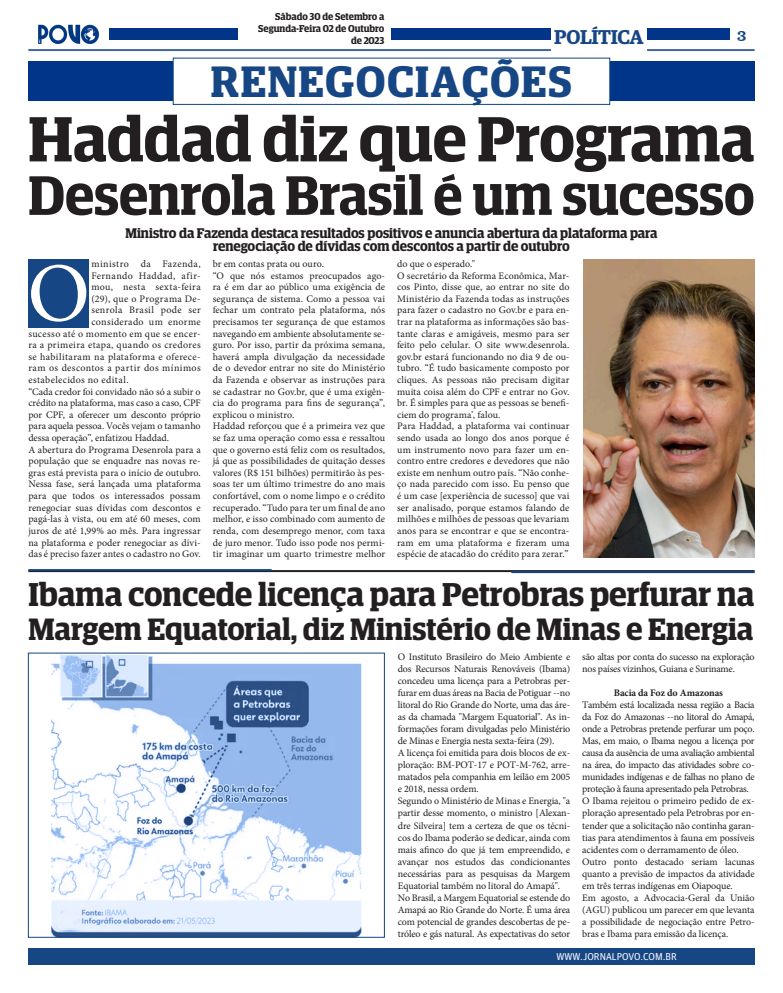
<style>
.page{position:relative;width:783px;height:993px;background:#fff}
.page>*{position:absolute;margin:0;border:0;box-sizing:border-box;transform-origin:0 0}
.t1{font:83.8px "Minion Pro";color:#fff}
.t2{font:600 63.8px "Guardian Egyptian Display";letter-spacing:-.005em;color:#231f20}
.t3{font:600 55.6px "Guardian Egyptian Display";color:#231f20}
.t4{font:600 44px "Guardian Egyptian Display";letter-spacing:.03em;color:#174685}
.t5{font:600 33.1px "Guardian Egyptian Display";letter-spacing:-.005em;color:#231f20}
.t6{font:600 30.9px "Guardian Egyptian Display";color:#231f20}
.t7{font:600 20px "Guardian Egyptian";letter-spacing:-.02em;color:#174685}
.t8{font:16px "Clarendon BT";color:#174685}
.t9{font:600 14px "Guardian Egyptian Display";color:#231f20}
.t10{font:10px/11.6px "Minion Pro";letter-spacing:-.005em;color:#231f20;text-align:justify}
.t11{font:10px "Minion Pro";letter-spacing:.035em;color:#231f20}
.t12{font:10px "Minion Pro";letter-spacing:.03em;color:#231f20}
.t13{font:600 10px/12px "Guardian Egyptian Display";letter-spacing:-.005em;color:#231f20;text-align:right}
.t14{font:10px "Guardian Agate Sans G1 D Regular";color:#fff}
.t15{font:10px "Minion Pro";letter-spacing:.04em;color:#231f20}
.t16{font:700 10px "Minion Pro";letter-spacing:-.01em;color:#231f20}
.t17{font:10px "Minion Pro";letter-spacing:.045em;color:#231f20}
</style>
<div class="page">
<div style="left:28px;top:947px;width:726px;height:17px;background:#174685"></div>
<img style="left:38px;top:24px;width:62px;height:20px">
<div style="left:647px;top:28px;width:82px;height:12px;background:#003589"></div>
<hr style="left:647px;top:49px;width:107px;height:2px;background:#174685">
<hr style="left:28px;top:49px;width:522px;height:2px;background:#174685">
<div style="left:109px;top:28px;width:129px;height:12px;background:#003589"></div>
<div style="left:391px;top:28px;width:159px;height:12px;background:#003589"></div>
<div style="left:28px;top:61px;width:726px;height:40px;background:#003589"></div>
<div style="left:173px;top:58px;width:436px;height:46px;background:#fff"></div>
<div style="left:173px;top:58px;width:437px;height:47px;border:1px solid #114682"></div>
<hr style="left:28px;top:570px;width:726px;height:2px;background:#231f20">
<hr style="left:28px;top:569px;width:243px;height:2px;background:#114683">
<hr style="left:511px;top:571px;width:243px;height:2px;background:#114683">
<img style="left:583px;top:259px;width:171px;height:298px">
<div style="left:28px;top:259px;width:61px;height:69px;background:#174685"></div>
<img style="left:51px;top:654px;width:310px;height:281px">
<div style="left:28px;top:652px;width:357px;height:285px;border:1px solid #114683"></div>
<p class="t13" style="left:258px;top:10px;width:127px">Sábado 30 de Setembro a<br>Segunda-Feira 02 de Outubro de 2023</p>
<h3 class="t7" style="left:554px;top:22px;width:91px">POLÍTICA</h3>
<p class="t4" style="left:211px;top:58px;width:362px">RENEGOCIAÇÕES</p>
<p class="t2" style="left:28px;top:104px;width:727px">Haddad diz que Programa</p>
<p class="t3" style="left:28px;top:165px;width:727px">Desenrola Brasil é um sucesso</p>
<p class="t9" style="left:125px;top:225px;width:533px">Ministro da Fazenda destaca resultados positivos e anuncia abertura da plataforma para</p>
<p class="t9" style="left:213px;top:238px;width:358px">renegociação de dívidas com descontos a partir de outubro</p>
<h3 class="t8" style="left:736px;top:25px;width:11px">3</h3>
<p class="t17" style="left:91px;top:257px;width:111px">ministro da Fazenda,</p>
<p class="t12" style="left:91px;top:268px;width:111px">Fernando Haddad, afir-</p>
<p class="t15" style="left:91px;top:280px;width:111px">mou, nesta sexta-feira</p>
<p class="t11" style="left:91px;top:292px;width:111px">(29), que o Programa De-</p>
<p class="t11" style="left:91px;top:303px;width:111px">senrola Brasil pode ser</p>
<p class="t12" style="left:91px;top:315px;width:111px">considerado um enorme</p>
<p class="t12" style="left:28px;top:326px;width:174px">sucesso até o momento em que se encer-</p>
<p class="t11" style="left:28px;top:338px;width:174px">ra a primeira etapa, quando os credores</p>
<p class="t11" style="left:28px;top:350px;width:174px">se habilitaram na plataforma e oferece-</p>
<p class="t11" style="left:28px;top:361px;width:174px">ram os descontos a partir dos mínimos</p>
<p class="t11" style="left:28px;top:373px;width:102px">estabelecidos no edital.</p>
<p class="t10" style="left:28px;top:385px;width:174px">“Cada credor foi convidado não só a subir o crédito na plataforma, mas caso a caso, CPF por CPF, a oferecer um desconto próprio para aquela pessoa. Vocês vejam o tamanho dessa operação”, enfatizou Haddad.</p>
<p class="t10" style="left:28px;top:443px;width:174px">A abertura do Programa Desenrola para a população que se enquadre nas novas re&shy;gras está prevista para o início de outubro.<br>Nessa fase, será lançada uma plataforma para que todos os interessados possam renegociar suas dívidas com descontos e pagá-las à vista, ou em até 60 meses, com juros de até 1,99% ao mês. Para ingressar na plataforma e poder renegociar as dívi&shy;das é preciso fazer antes o cadastro no Gov.</p>
<p class="t1" style="left:27px;top:237px;width:64px">O</p>
<p class="t10" style="left:213px;top:258px;width:113px">br em contas prata ou ouro.</p>
<p class="t10" style="left:213px;top:269px;width:174px">“O que nós estamos preocupados ago&shy;ra é em dar ao público uma exigência de segurança de sistema. Como a pessoa vai fechar um contrato pela plataforma, nós precisamos ter segurança de que estamos navegando em ambiente absolutamente se&shy;guro. Por isso, partir da próxima semana, haverá ampla divulgação da necessidade de o devedor entrar no site do Ministério da Fazenda e observar as instruções para se cadastrar no Gov.br, que é uma exigên&shy;cia do programa para fins de segurança”, explicou o ministro.</p>
<p class="t10" style="left:213px;top:420px;width:174px">Haddad reforçou que é a primeira vez que se faz uma operação como essa e ressaltou que o governo está feliz com os resultados, já que as possibilidades de quitação desses valores (R$ 151 bilhões) permitirão às pes&shy;soas ter um último trimestre do ano mais confortável, com o nome limpo e o crédito recuperado. “Tudo para ter um final de ano melhor, e isso combinado com aumento de renda, com desemprego menor, com taxa de juro menor. Tudo isso pode nos permi&shy;tir imaginar um quarto trimestre melhor</p>
<p class="t10" style="left:397px;top:258px;width:79px">do que o esperado."</p>
<p class="t10" style="left:397px;top:269px;width:174px">O secretário da Reforma Econômica, Mar&shy;cos Pinto, disse que, ao entrar no site do Ministério da Fazenda todas as instruções para fazer o cadastro no Gov.br e para en&shy;trar na plataforma as informações são bas&shy;tante claras e amigáveis, mesmo para ser feito pelo celular. O site www.desenrola. gov.br estará funcionando no dia 9 de ou&shy;tubro. “É tudo basicamente composto por cliques. As pessoas não precisam digitar muita coisa além do CPF e entrar no Gov. br. É simples para que as pessoas se benefi&shy;ciem do programa’, falou.</p>
<p class="t10" style="left:397px;top:420px;width:174px">Para Haddad, a plataforma vai continuar sendo usada ao longo dos anos porque é um instrumento novo para fazer um en&shy;contro entre credores e devedores que não existe em nenhum outro país. “Não conhe&shy;ço nada parecido com isso. Eu penso que é um case [experiência de sucesso] que vai ser analisado, porque estamos falando de milhões e milhões de pessoas que levariam anos para se encontrar e que se encontra&shy;ram em uma plataforma e fizeram uma espécie de atacadão do crédito para zerar.”</p>
<p class="t5" style="left:28px;top:576px;width:727px">Ibama concede licença para Petrobras perfurar na</p>
<p class="t6" style="left:28px;top:612px;width:726px">Margem Equatorial, diz Ministério de Minas e Energia</p>
<p class="t10" style="left:398px;top:651px;width:174px;line-height:12px">O Instituto Brasileiro do Meio Ambiente e dos Recursos Naturais Renováveis (Ibama) concedeu uma licença para a Petrobras per&shy;furar em duas áreas na Bacia de Potiguar --no litoral do Rio Grande do Norte, uma das áre&shy;as da chamada "Margem Equatorial". As in&shy;formações foram divulgadas pelo Ministério de Minas e Energia nesta sexta-feira (29).</p>
<p class="t10" style="left:398px;top:747px;width:174px;line-height:12px">A licença foi emitida para dois blocos de ex&shy;ploração: BM-POT-17 e POT-M-762, arre&shy;matados pela companhia em leilão em 2005 e 2018, nessa ordem.</p>
<p class="t10" style="left:398px;top:795px;width:174px;line-height:12px">Segundo o Ministério de Minas e Energia, "a partir desse momento, o ministro [Alexan&shy;dre Silveira] tem a certeza de que os técni&shy;cos do Ibama poderão se dedicar, ainda com mais afinco do que já tem empreendido, e avançar nos estudos das condicionantes necessárias para as pesquisas da Margem Equatorial também no litoral do Amapá".</p>
<p class="t10" style="left:398px;top:891px;width:174px;line-height:12px">No Brasil, a Margem Equatorial se estende do Amapá ao Rio Grande do Norte. É uma área com potencial de grandes descobertas de pe&shy;tróleo e gás natural. As expectativas do setor</p>
<p class="t10" style="left:582px;top:651px;width:174px;line-height:12px">são altas por conta do sucesso na exploração nos países vizinhos, Guiana e Suriname.</p>
<p class="t16" style="left:613px;top:686px;width:111px">Bacia da Foz do Amazonas</p>
<p class="t10" style="left:582px;top:699px;width:174px;line-height:12px">Também está localizada nessa região a Bacia da Foz do Amazonas --no litoral do Amapá, onde a Petrobras pretende perfurar um poço.<br>Mas, em maio, o Ibama negou a licença por causa da ausência de uma avaliação ambiental na área, do impacto das atividades sobre co&shy;munidades indígenas e de falhas no plano de proteção à fauna apresentado pela Petrobras.</p>
<p class="t10" style="left:582px;top:795px;width:174px;line-height:12px">O Ibama rejeitou o primeiro pedido de ex&shy;ploração apresentado pela Petrobras por en&shy;tender que a solicitação não continha garan&shy;tias para atendimentos à fauna em possíveis acidentes com o derramamento de óleo.</p>
<p class="t10" style="left:582px;top:855px;width:174px;line-height:12px">Outro ponto destacado seriam lacunas quanto a previsão de impactos da atividade em três terras indígenas em Oiapoque.</p>
<p class="t10" style="left:582px;top:891px;width:174px;line-height:12px">Em agosto, a Advocacia-Geral da União (AGU) publicou um parecer em que levanta a possibilidade de negociação entre Petro&shy;bras e Ibama para emissão da licença.</p>
<p class="t14" style="left:556px;top:949px;width:122px">WWW.JORNALPOVO.COM.BR</p>
</div>
